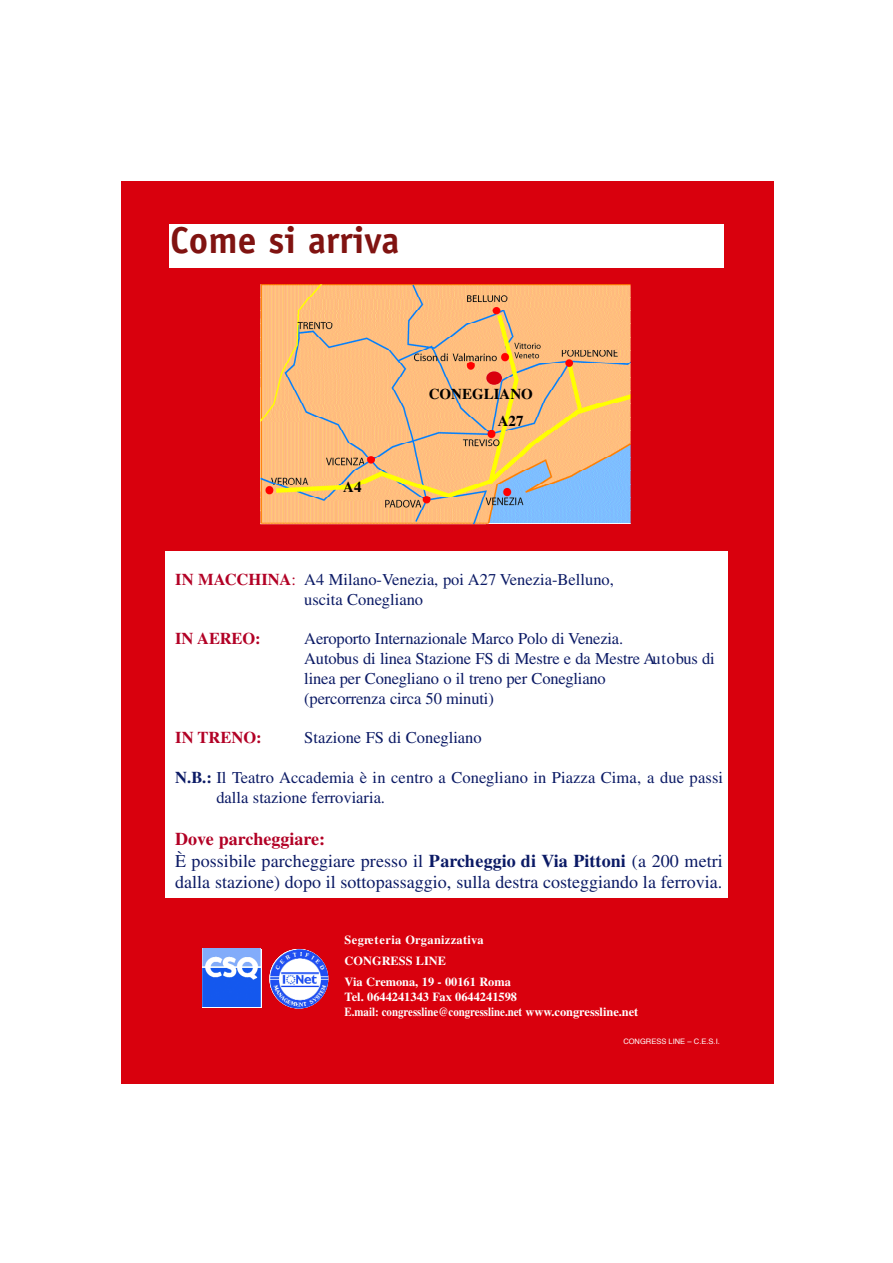
<style>
.page{position:relative;width:893px;height:1263px;background:#fff}
.page>*{position:absolute;margin:0;border:0;box-sizing:border-box;transform-origin:0 0}
.t1{font:700 37.5px "Officina Sans";color:#801311}
.t2{font:18px/21.6px "Times";color:#0b1a65}
.t3{font:16.5px/19.8px "Times";color:#0b1a65}
.t4{font:700 16.5px "Times";color:#b20125}
.t5{font:700 15px "Times";color:#000}
.t6{font:700 12.3px/20.9px "Times";color:#fff}
.t7{font:7.5px "Helvetica";color:#fff}
.s1{font-weight:700;color:#b20125}
.s2{color:#b20125}
.s3{font-weight:700}
</style>
<div class="page">
<div style="left:121px;top:181px;width:653px;height:903px;background:#d9000d"></div>
<div style="left:165px;top:551px;width:563px;height:347px;background:#fff"></div>
<div style="left:169px;top:225px;width:554px;height:43px;background:#fff"></div>
<img style="left:260px;top:284px;width:370px;height:241px">
<svg style="left:486px;top:371px;width:16px;height:14px"></svg>
<svg style="left:202px;top:949px;width:60px;height:58px"></svg>
<img style="left:202px;top:949px;width:59px;height:57px">
<svg style="left:269px;top:949px;width:47px;height:59px"></svg>
<img style="left:297px;top:949px;width:31px;height:54px">
<h1 class="t1" style="left:170px;top:217px;width:231px">Come si arriva</h1>
<p class="t5" style="left:343px;top:478px;width:20px">A4</p>
<p class="t5" style="left:429px;top:385px;width:106px">CONEGLIANO</p>
<p class="t5" style="left:498px;top:412px;width:27px">A27</p>
<p class="t3" style="left:304px;top:569px;width:311px;text-indent:-129px"><span class="s1">IN MACCHINA</span><span class="s2">:</span> A4 Milano-Venezia, poi A27 Venezia-Belluno, uscita Conegliano</p>
<p class="t4" style="left:175px;top:629px;width:87px">I NA E R E O :</p>
<p class="t3" style="left:304px;top:629px;width:412px">A e ro p o rto Internazionale Marco Polo di Venezia.<br>Au to bus di linea Stazione FS di Mestre e da Mestre Au to bus di linea per Conegliano o il treno per Conegliano<br>(p e rc o rrenza circa 50 minu ti)</p>
<p class="t4" style="left:175px;top:728px;width:88px">IN TRENO:</p>
<p class="t3" style="left:304px;top:728px;width:179px">Stazione FS di Conegliano</p>
<p class="t3" style="left:216px;top:767px;width:508px;text-indent:-41px"><span class="s3">N.B.:</span> Il Teatro Accademia è in centro a Conegliano in Piazza Cima, a due passi dalla stazione ferroviaria.</p>
<p class="t2" style="left:175px;top:828px;width:549px"><span class="s1">Dove parcheggiare:<br></span>È possibile parcheggiare presso il <span class="s3">Parcheggio di Via Pittoni</span> (a 200 metri dalla stazione) dopo il sottopassaggio, sulla destra costeggiando la ferrovia.</p>
<p class="t6" style="left:345px;top:929px;width:168px">S egre t e ria Orga n iz z at iva<br>CONGRESS LINE<br>Via Cremona, 19 - 00161 Roma</p>
<p class="t6" style="left:345px;top:989px;width:295px;line-height:15.1px">Tel. 0644241343 Fax 0644241598<br>E.mail: congressline@congressline.net www.congressline.net</p>
<p class="t7" style="left:623px;top:1038px;width:98px">CONGRESS LINE – C.E.S.I.</p>
</div>
